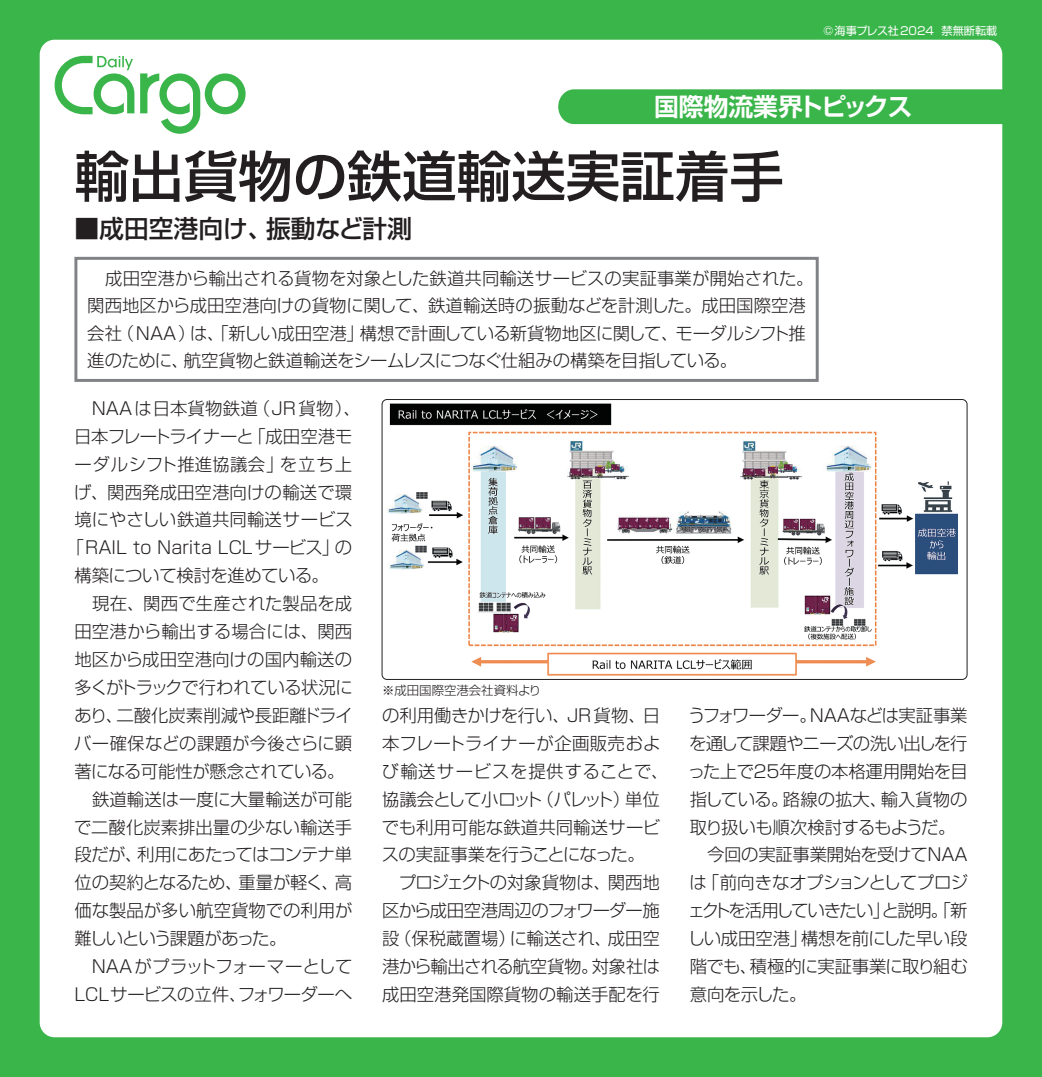
<style>
.page{position:relative;width:1042px;height:1077px;background:#fff}
.page>*{position:absolute;margin:0;border:0;box-sizing:border-box;transform-origin:0 0}
.t1{font:500 54.6px "Shin Go Pro";color:#231f20}
.t2{font:500 24.85px "Shin Go Pro";color:#231f20}
.t3{font:700 24.85px "Shin Go Pro De";letter-spacing:-.02em;color:#fff}
.t4{font:300 17.32px/27.8px "Shin Go Pro";letter-spacing:-.01em;color:#231f20}
.t5{font:300 17.32px/27.8px "Shin Go Pro";letter-spacing:-.03em;color:#231f20}
.t6{font:300 17.32px "Shin Go Pro";letter-spacing:.015em;color:#231f20}
.t7{font:300 17.32px "Shin Go Pro";letter-spacing:-.035em;color:#231f20}
.t8{font:300 17.32px "Shin Go Pro";letter-spacing:.01em;color:#231f20}
.t9{font:300 17.32px "Shin Go Pro";letter-spacing:-.075em;color:#231f20}
.t10{font:300 12.42px "Shin Go Pro";color:#231f20}
.t11{font:11.2px "Shin Go Pro";color:#fff}
</style>
<div class="page">
<div style="left:0;top:0;width:1042px;height:1076px;background:#3ab54a"></div>
<div style="left:40px;top:40px;width:962px;height:997px;background:#fff;border-radius:15px"></div>
<svg style="left:140px;top:73px;width:106px;height:61px"></svg>
<svg style="left:55px;top:56px;width:79px;height:58px"></svg>
<div style="left:558px;top:89px;width:445px;height:35px;background:#3ab54a"></div>
<div style="left:74px;top:257px;width:745px;height:125px;border:3px solid #808285"></div>
<img style="left:382px;top:399px;width:576px;height:280px">
<div style="left:382px;top:399px;width:585px;height:280px;border:1px solid #231f20;border-radius:5px"></div>
<p class="t11" style="left:823px;top:21px;width:175px">©海事プレス社2024 禁無断転載</p>
<h2 class="t3" style="left:654px;top:86px;width:260px">国際物流業界トピックス</h2>
<h1 class="t1" style="left:74px;top:131px;width:711px">輸出貨物の鉄道輸送実証着手</h1>
<h2 class="t2" style="left:74px;top:208px;width:339px">■成田空港向け、振動など計測</h2>
<p class="t4" style="left:87px;top:263px;width:727px;line-height:27.3px">　成田空港から輸出される貨物を対象とした鉄道共同輸送サービスの実証事業が開始された。関西地区から成田空港向けの貨物に関して、鉄道輸送時の振動などを計測した。成田国際空港会社（NAA）は、「新しい成田空港」構想で計画している新貨物地区に関して、モーダルシフト推進のために、航空貨物と鉄道輸送をシームレスにつなぐ仕組みの構築を目指している。</p>
<p class="t6" style="left:74px;top:394px;width:288px">　NAAは日本貨物鉄道（JR貨物）、</p>
<p class="t5" style="left:74px;top:420px;width:280px">日本フレートライナーと「成田空港モ</p>
<p class="t6" style="left:74px;top:450px;width:279px">ーダルシフト推進協議会」を立ち上</p>
<p class="t4" style="left:74px;top:476px;width:280px">げ、関西発成田空港向けの輸送で環</p>
<p class="t8" style="left:74px;top:505px;width:280px">境にやさしい鉄道共同輸送サービス</p>
<p class="t4" style="left:66px;top:532px;width:287px">「RAIL to Narita LCLサービス」の</p>
<p class="t4" style="left:74px;top:559px;width:256px">構築について検討を進めている。</p>
<p class="t4" style="left:74px;top:587px;width:279px">　現在、関西で生産された製品を成</p>
<p class="t8" style="left:74px;top:617px;width:279px">田空港から輸出する場合には、関西</p>
<p class="t4" style="left:74px;top:643px;width:279px">地区から成田空港向けの国内輸送の</p>
<p class="t7" style="left:74px;top:673px;width:280px">多くがトラックで行われている状況に</p>
<p class="t4" style="left:75px;top:699px;width:280px">あり、二酸化炭素削減や長距離ドライ</p>
<p class="t4" style="left:74px;top:727px;width:280px">バー確保などの課題が今後さらに顕</p>
<p class="t5" style="left:74px;top:755px;width:272px">著になる可能性が懸念されている。</p>
<p class="t4" style="left:74px;top:783px;width:279px">　鉄道輸送は一度に大量輸送が可能</p>
<p class="t4" style="left:74px;top:811px;width:280px">で二酸化炭素排出量の少ない輸送手</p>
<p class="t7" style="left:74px;top:840px;width:279px">段だが、利用にあたってはコンテナ単</p>
<p class="t4" style="left:74px;top:866px;width:279px">位の契約となるため、重量が軽く、高</p>
<p class="t4" style="left:74px;top:894px;width:280px">価な製品が多い航空貨物での利用が</p>
<p class="t9" style="left:74px;top:924px;width:214px">難しいという課題があった。</p>
<p class="t4" style="left:74px;top:950px;width:280px">　NAAがプラットフォーマーとして</p>
<p class="t4" style="left:74px;top:978px;width:279px">LCLサービスの立件、フォワーダーへ</p>
<p class="t10" style="left:382px;top:679px;width:161px">※成田国際空港会社資料より</p>
<p class="t4" style="left:382px;top:699px;width:288px">の利用働きかけを行い、JR貨物、日本フレートライナーが企画販売および輸送サービスを提供することで、協議会として小ロット（パレット）単位でも利用可能な鉄道共同輸送サービスの実証事業を行うことになった。<br>　プロジェクトの対象貨物は、関西地区から成田空港周辺のフォワーダー施設（保税蔵置場）に輸送され、成田空港から輸出される航空貨物。対象社は成田空港発国際貨物の輸送手配を行</p>
<p class="t5" style="left:688px;top:699px;width:282px">うフォワーダー。NAAなどは実証事業を通して課題やニーズの洗い出しを行った上で25年度の本格運用開始を目指している。路線の拡大、輸入貨物の取り扱いも順次検討するもようだ。　今回の実証事業開始を受けてNAAは「前向きなオプションとしてプロジェクトを活用していきたい」と説明。「新しい成田空港」構想を前にした早い段階でも、積極的に実証事業に取り組む意向を示した。</p>
</div>
